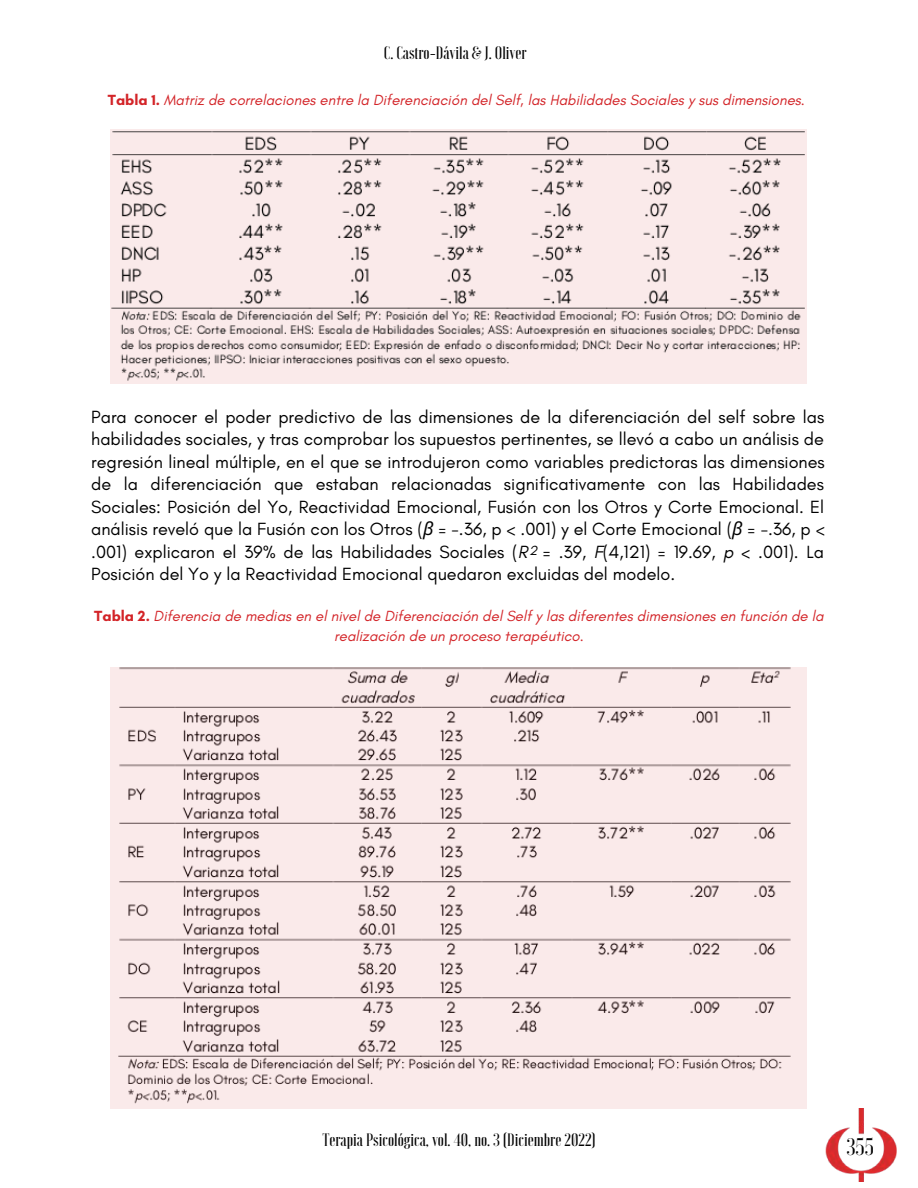
<style>
.page{position:relative;width:918px;height:1188px;background:#fff}
.page>*{position:absolute;margin:0;border:0;box-sizing:border-box;transform-origin:0 0}
.t1{font:500 24px "Voga";color:#000}
.t2{font:18px/22.5px "Glacial Indifference";color:#000;text-align:justify}
.t3{font:500 18px "Voga";color:#000}
.t4{font:italic 15px/20.2px "Glacial Indifference";color:#d32428;text-align:center}
.t5{font:italic 13.5px "Glacial Indifference";color:#000}
.s1{font-weight:700;font-style:normal}
.s2{font-family:"Noto Sans";font-style:italic}
.s3{font-style:italic}
</style>
<div class="page">
<img style="left:826px;top:1108px;width:71px;height:73px">
<img style="left:111px;top:129px;width:696px;height:255px">
<svg style="left:111px;top:668px;width:696px;height:440px;background:#eedede"></svg>
<p class="t3" style="left:384px;top:44px;width:144px">C. Castro-Dávila &amp; J. Oliver</p>
<p class="t4" style="left:108px;top:90px;width:699px"><span class="s1">Tabla 1.</span> Matriz de correlaciones entre la Diferenciación del Self, las Habilidades Sociales y sus dimensiones.</p>
<p class="t2" style="left:91px;top:405px;width:735px">Para conocer el poder predictivo de las dimensiones de la diferenciación del self sobre las habilidades sociales, y tras comprobar los supuestos pertinentes, se llevó a cabo un análisis de regresión lineal múltiple, en el que se introdujeron como variables predictoras las dimensiones de la diferenciación que estaban relacionadas significativamente con las Habilidades Sociales: Posición del Yo, Reactividad Emocional, Fusión con los Otros y Corte Emocional. El análisis reveló que la Fusión con los Otros (<span class="s2">β</span> = -.36, p &lt; .001) y el Corte Emocional (<span class="s2">β</span> = -.36, p &lt; .001) explicaron el 39% de las Habilidades Sociales (<span class="s3">R</span> = .39, <span class="s3">F</span>(4,121) = 19.69, <span class="s3">p</span> &lt; .001). La Posición del Yo y la Reactividad Emocional quedaron excluidas del modelo.</p>
<p class="t5" style="left:529px;top:542px;width:10px">2</p>
<p class="t4" style="left:94px;top:605px;width:731px"><span class="s1">Tabla 2.</span> Diferencia de medias en el nivel de Diferenciación del Self y las diferentes dimensiones en función de la realización de un proceso terapéutico.</p>
<p class="t3" style="left:322px;top:1130px;width:275px">Terapia Psicológica, vol. 40, no. 3 (Diciembre 2022)</p>
<h1 class="t1" style="left:846px;top:1135px;width:29px">355</h1>
</div>
